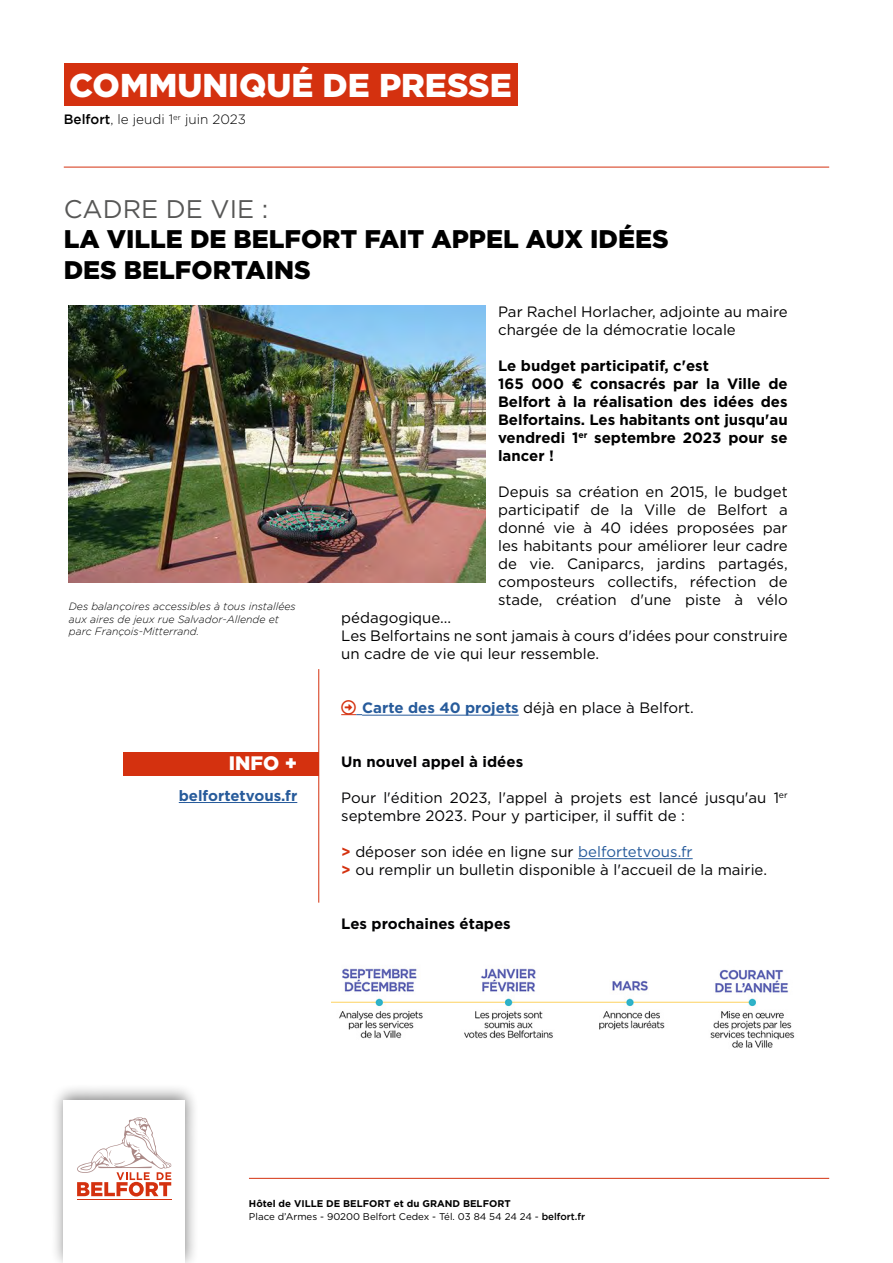
<style>
.page{position:relative;width:893px;height:1263px;background:#fff}
.page>*{position:absolute;margin:0;border:0;box-sizing:border-box;transform-origin:0 0}
.t1{font:900 33px "Gotham";color:#fff}
.t2{font:900 25.5px/30.6px "Gotham";color:#000}
.t3{font:25.5px "Gotham";color:#575756}
.t4{font:900 19.5px "Gotham";color:#fff}
.t5{font:15px/18px "Gotham";color:#000}
.t6{font:15px/18px "Gotham";color:#020203}
.t7{font:700 15px/18px "Gotham";color:#000}
.t8{font:700 15px "Gotham";color:#020203}
.t9{font:700 15px "Gotham";color:#275b9b}
.t10{font:300 13.5px "Gotham";color:#000}
.t11{font:italic 300 10.5px/12.6px "Gotham";color:#000}
.t12{font:9.75px/12.6px "Gotham";color:#000}
.s1{font-weight:500}
.s2{color:#d4310f}
.s3{font-weight:700;color:#275b9b}
.s4{font-weight:700;color:#d4310f}
.s5{color:#275b9b}
.s6{font-weight:700}
</style>
<div class="page">
<div style="left:64px;top:64px;width:453px;height:42px;background:#d4310f"></div>
<div style="left:124px;top:752px;width:195px;height:24px;background:#d4310f"></div>
<hr style="left:249px;top:1178px;width:580px;height:1px;background:#d4310f">
<hr style="left:64px;top:167px;width:765px;height:1px;background:#d4310f">
<hr style="left:318px;top:669px;width:1px;height:234px;background:#d4310f">
<hr style="left:362px;top:715px;width:157px;height:1px;background:#275b9b">
<hr style="left:578px;top:858px;width:115px;height:1px;background:#275b9b">
<img style="left:69px;top:305px;width:416px;height:277px">
<hr style="left:179px;top:802px;width:118px;height:1px;background:#275b9b">
<div style="left:50px;top:1082px;width:149px;height:181px;background:#000;opacity:.5"></div>
<div style="left:64px;top:1101px;width:121px;height:162px;background:#fff"></div>
<hr style="left:77px;top:1199px;width:94px;height:1px;background:#d4310f">
<svg style="left:77px;top:1117px;width:94px;height:79px"></svg>
<img style="left:332px;top:968px;width:463px;height:80px">
<svg style="left:341px;top:714px;width:21px;height:1px"></svg>
<h1 class="t1" style="left:69px;top:66px;width:444px">COMMUNIQUÉ DE PRESSE</h1>
<p class="t10" style="left:64px;top:112px;width:184px"><span class="s1">Belfort</span>, le jeudi 1<sup>er</sup> juin 2023</p>
<h2 class="t3" style="left:64px;top:192px;width:206px">CADRE DE VIE :</h2>
<h2 class="t2" style="left:64px;top:223px;width:606px">LA VILLE DE BELFORT FAIT APPEL AUX IDÉES<br>DES BELFORTAINS</h2>
<p class="t11" style="left:69px;top:600px;width:228px">Des balançoires accessibles à tous installées aux aires de jeux rue Salvador-Allende et parc François-Mitterrand.</p>
<h3 class="t4" style="left:229px;top:751px;width:70px">INFO +</h3>
<p class="t9" style="left:179px;top:786px;width:120px">belfortetvous.fr</p>
<p class="t5" style="left:498px;top:302px;width:291px">Par Rachel Horlacher, adjointe au maire chargée de la démocratie locale</p>
<p class="t7" style="left:498px;top:356px;width:291px">Le budget participatif, c'est<br>165 000 ¤ consacrés par la Ville de<br>Belfort à la réalisation des idées des<br>Belfortains. Les habitants ont jusqu'au vendredi 1<sup>er</sup> septembre 2023 pour se lancer !</p>
<p class="t5" style="left:498px;top:482px;width:291px;text-align:justify">Depuis sa création en 2015, le budget participatif de la Ville de Belfort a donné vie à 40 idées proposées par les habitants pour améliorer leur cadre de vie. Caniparcs, jardins partagés, composteurs collectifs, réfection de stade, création d'une piste à vélo</p>
<p class="t5" style="left:341px;top:608px;width:448px">pédagogique...<br>Les Belfortains ne sont jamais à cours d'idées pour construire un cadre de vie qui leur ressemble.</p>
<p class="t6" style="left:341px;top:698px;width:354px"><span class="s2">□●▼●▼</span> <span class="s3">Carte des 40 projets</span> déjà en place à Belfort.</p>
<p class="t8" style="left:341px;top:753px;width:183px">Un nouvel appel à idées</p>
<p class="t6" style="left:341px;top:788px;width:448px">Pour l'édition 2023, l'appel à projets est lancé jusqu'au 1<sup>er </sup>septembre 2023. Pour y participer, il suffit de :</p>
<p class="t6" style="left:341px;top:842px;width:427px"><span class="s4">&gt;</span> déposer son idée en ligne sur <span class="s5">belfortetvous.fr<br></span><span class="s4">&gt;</span> ou remplir un bulletin disponible à l'accueil de la mairie.</p>
<p class="t8" style="left:341px;top:915px;width:171px">Les prochaines étapes</p>
<p class="t12" style="left:249px;top:1197px;width:338px"><span class="s6">Hôtel de VILLE DE BELFORT et du GRAND BELFORT<br></span>Place d’Armes - 90200 Belfort Cedex - Tél. 03 84 54 24 24 - <span class="s1">belfort.fr</span></p>
</div>
